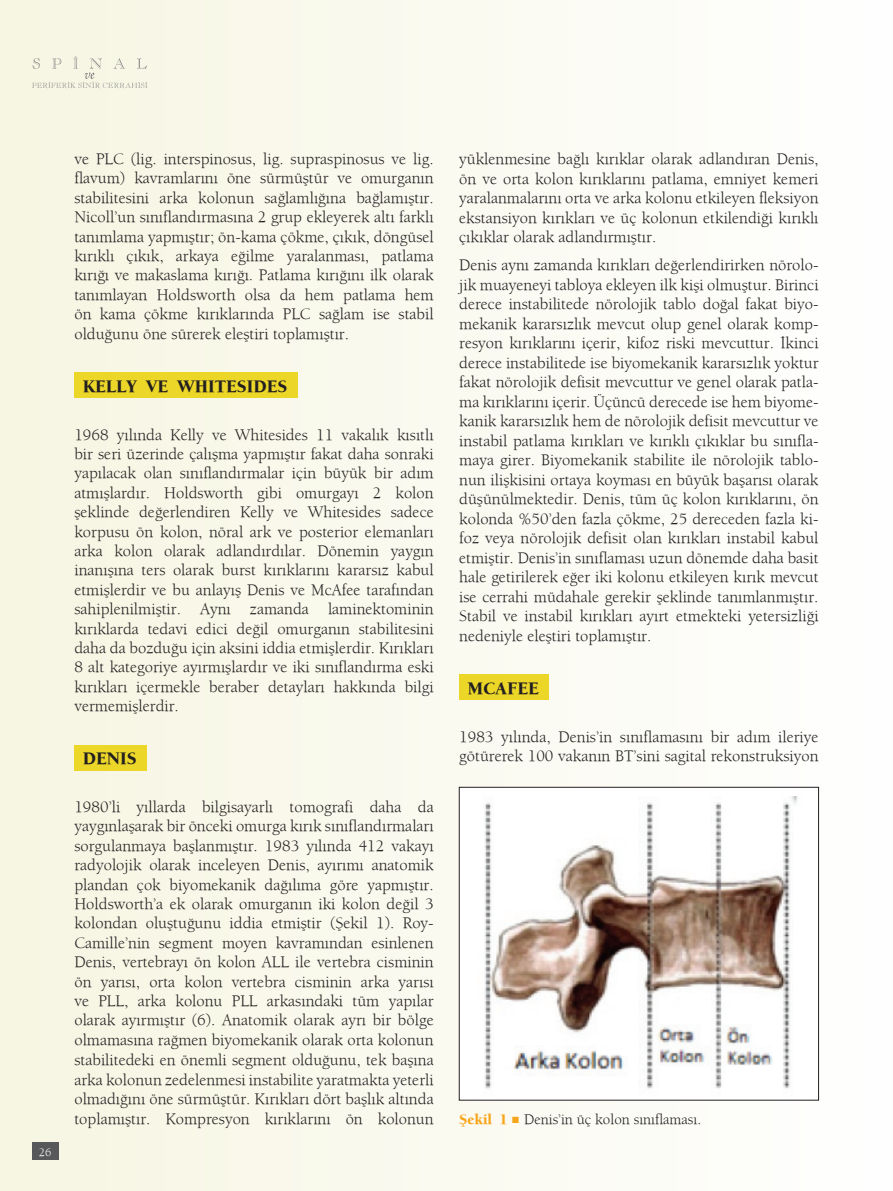
<style>
.page{position:relative;width:893px;height:1191px;background:#fff}
.page>*{position:absolute;margin:0;border:0;box-sizing:border-box;transform-origin:0 0}
.t1{font:900 18px "Berkeley";color:#231f20}
.t2{font:16.5px/19.5px "Berkeley";color:#231f20;text-align:justify}
.t3{font:15px "Berkeley";color:#231f20}
.t4{font:12px "Berkeley";color:#fff}
.s1{font-weight:900;color:#f9a51b}
.s2{color:#f9a51b}
</style>
<div class="page">
<div style="left:0;top:0;width:893px;height:1191px;background:linear-gradient(to right,#f7f5e2,#fefefe)"></div>
<div style="left:32px;top:1141px;width:26px;height:18px;background:#57585a"></div>
<svg style="left:32px;top:56px;width:115px;height:32px;background:#eeeede"></svg>
<div style="left:74px;top:373px;width:224px;height:25px;background:#ecd729"></div>
<div style="left:74px;top:745px;width:73px;height:26px;background:#ecd729"></div>
<div style="left:459px;top:787px;width:360px;height:313px;background:#fff"></div>
<img style="left:484px;top:797px;width:314px;height:292px">
<div style="left:459px;top:787px;width:360px;height:313px;border:1px solid #231f20"></div>
<div style="left:459px;top:674px;width:90px;height:26px;background:#ecd729"></div>
<p class="t4" style="left:39px;top:1145px;width:14px">26</p>
<p class="t2" style="left:74px;top:149px;width:361px">ve PLC (lig. interspinosus, lig. supraspinosus ve lig. flavum) kavramlarını öne sürmüştür ve omurganın stabilitesini arka kolonun sağlamlığına bağlamıştır.<br>Nicoll’un sınıflandırmasına 2 grup ekleyerek altı farklı tanımlama yapmıştır; ön-kama çökme, çıkık, döngüsel kırıklı çıkık, arkaya eğilme yaralanması, patlama kırığı ve makaslama kırığı. Patlama kırığını ilk olarak tanımlayan Holdsworth olsa da hem patlama hem ön kama çökme kırıklarında PLC sağlam ise stabil olduğunu öne sürerek eleştiri toplamıştır.</p>
<p class="t1" style="left:83px;top:375px;width:35px">KELLY</p>
<p class="t1" style="left:146px;top:375px;width:142px">VE WHITESIDES</p>
<p class="t2" style="left:74px;top:424px;width:361px">1968 yılında Kelly ve Whitesides 11 vakalık kısıtlı bir seri üzerinde çalışma yapmıştır fakat daha sonraki yapılacak olan sınıflandırmalar için büyük bir adım atmışlardır. Holdsworth gibi omurgayı 2 kolon şeklinde değerlendiren Kelly ve Whitesides sadece korpusu ön kolon, nöral ark ve posterior elemanları arka kolon olarak adlandırdılar. Dönemin yaygın inanışına ters olarak burst kırıklarını kararsız kabul etmişlerdir ve bu anlayış Denis ve McAfee tarafından sahiplenilmiştir. Aynı zamanda laminektominin kırıklarda tedavi edici değil omurganın stabilitesini daha da bozduğu için aksini iddia etmişlerdir. Kırıkları 8 alt kategoriye ayırmışlardır ve iki sınıflandırma eski kırıkları içermekle beraber detayları hakkında bilgi vermemişlerdir.</p>
<p class="t1" style="left:83px;top:747px;width:54px">DENIS</p>
<p class="t2" style="left:74px;top:797px;width:361px">1980’li yıllarda bilgisayarlı tomografi daha da yaygınlaşarak bir önceki omurga kırık sınıflandırmaları sorgulanmaya başlanmıştır. 1983 yılında 412 vakayı radyolojik olarak inceleyen Denis, ayırımı anatomik plandan çok biyomekanik dağılıma göre yapmıştır.<br>Holdsworth’a ek olarak omurganın iki kolon değil 3 kolondan oluştuğunu iddia etmiştir (Şekil 1). Roy-Camille’nin segment moyen kavramından esinlenen Denis, vertebrayı ön kolon ALL ile vertebra cisminin ön yarısı, orta kolon vertebra cisminin arka yarısı ve PLL, arka kolonu PLL arkasındaki tüm yapılar olarak ayırmıştır (6). Anatomik olarak ayrı bir bölge olmamasına rağmen biyomekanik olarak orta kolonun stabilitedeki en önemli segment olduğunu, tek başına arka kolonun zedelenmesi instabilite yaratmakta yeterli olmadığını öne sürmüştür. Kırıkları dört başlık altında toplamıştır. Kompresyon kırıklarını ön kolonun</p>
<p class="t2" style="left:459px;top:149px;width:361px">yüklenmesine bağlı kırıklar olarak adlandıran Denis, ön ve orta kolon kırıklarını patlama, emniyet kemeri yaralanmalarını orta ve arka kolonu etkileyen fleksiyon ekstansiyon kırıkları ve üç kolonun etkilendiği kırıklı çıkıklar olarak adlandırmıştır.</p>
<p class="t2" style="left:459px;top:255px;width:361px">Denis aynı zamanda kırıkları değerlendirirken nörolo&shy;jik muayeneyi tabloya ekleyen ilk kişi olmuştur. Birinci derece instabilitede nörolojik tablo doğal fakat biyo&shy;mekanik kararsızlık mevcut olup genel olarak komp&shy;resyon kırıklarını içerir, kifoz riski mevcuttur. İkinci derece instabilitede ise biyomekanik kararsızlık yoktur fakat nörolojik defisit mevcuttur ve genel olarak patla&shy;ma kırıklarını içerir. Üçüncü derecede ise hem biyome&shy;kanik kararsızlık hem de nörolojik defisit mevcuttur ve instabil patlama kırıkları ve kırıklı çıkıklar bu sınıfla&shy;maya girer. Biyomekanik stabilite ile nörolojik tablo&shy;nun ilişkisini ortaya koyması en büyük başarısı olarak düşünülmektedir. Denis, tüm üç kolon kırıklarını, ön kolonda %50’den fazla çökme, 25 dereceden fazla ki&shy;foz veya nörolojik defisit olan kırıkları instabil kabul etmiştir. Denis’in sınıflaması uzun dönemde daha basit hale getirilerek eğer iki kolonu etkileyen kırık mevcut ise cerrahi müdahale gerekir şeklinde tanımlanmıştır.<br>Stabil ve instabil kırıkları ayırt etmekteki yetersizliği nedeniyle eleştiri toplamıştır.</p>
<p class="t1" style="left:468px;top:677px;width:61px">MCAFEE</p>
<p class="t2" style="left:459px;top:726px;width:361px">1983 yılında, Denis’in sınıflamasını bir adım ileriye götürerek 100 vakanın BT’sini sagital rekonstruksiyon</p>
<p class="t3" style="left:459px;top:1110px;width:244px"><span class="s1">ŞEKIL 1</span> <span class="s2">■</span> Denis’in üç kolon sınıflaması.</p>
</div>
